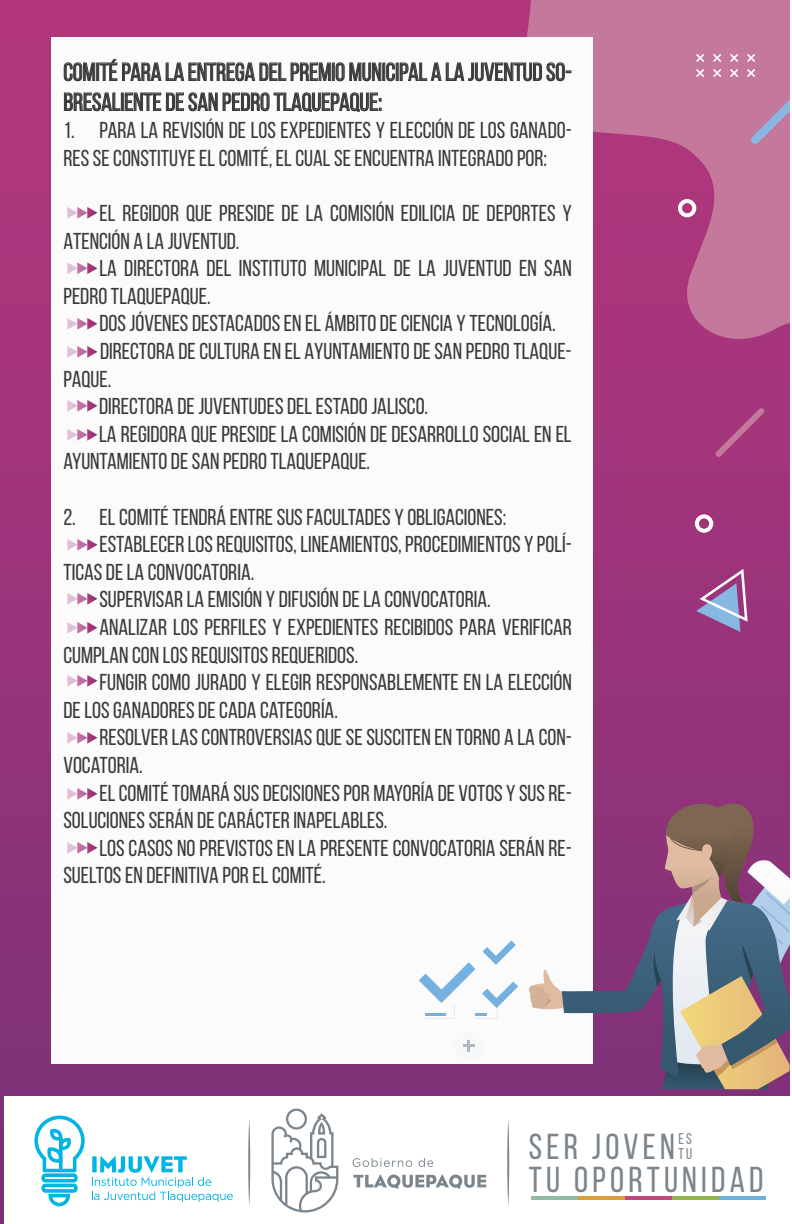
<style>
.page{position:relative;width:792px;height:1224px;background:#fff}
.page>*{position:absolute;margin:0;border:0;box-sizing:border-box;transform-origin:0 0}
.t1{font:36.1px "Bebas Neue";letter-spacing:.115em;color:#7c858c}
.t2{font:25px/30px "Bebas Neue";color:#3a3a3a}
.t3{font:23px/27.6px "Bebas Neue";color:#3a3a3a}
.t4{font:15.5px/15.5px "Bebas Neue";color:#7c858c}
</style>
<div class="page">
<div style="left:0;top:0;width:790px;height:1224px;background:linear-gradient(to bottom,#b7377d,#7b3379)"></div>
<svg style="left:504px;top:0;width:286px;height:357px;background:#ba5f8f"></svg>
<svg style="left:730px;top:69px;width:8px;height:8px"></svg>
<svg style="left:713px;top:69px;width:8px;height:8px"></svg>
<svg style="left:696px;top:69px;width:8px;height:8px"></svg>
<svg style="left:747px;top:54px;width:8px;height:8px"></svg>
<svg style="left:730px;top:54px;width:8px;height:8px"></svg>
<svg style="left:713px;top:54px;width:8px;height:8px"></svg>
<svg style="left:696px;top:54px;width:8px;height:8px"></svg>
<svg style="left:678px;top:199px;width:18px;height:18px"></svg>
<svg style="left:747px;top:69px;width:43px;height:75px;background:#bc81a5"></svg>
<svg style="left:696px;top:569px;width:52px;height:63px;background:#a070a7"></svg>
<svg style="left:695px;top:514px;width:18px;height:19px"></svg>
<svg style="left:715px;top:408px;width:50px;height:49px;background:#a83f80"></svg>
<div style="left:4px;top:1097px;width:786px;height:127px;background:#fff"></div>
<svg style="left:34px;top:1116px;width:51px;height:90px"></svg>
<svg style="left:92px;top:1156px;width:141px;height:46px"></svg>
<svg style="left:353px;top:1174px;width:133px;height:15px"></svg>
<svg style="left:353px;top:1158px;width:59px;height:9px"></svg>
<svg style="left:419px;top:1158px;width:14px;height:9px"></svg>
<svg style="left:271px;top:1109px;width:67px;height:103px"></svg>
<svg style="left:248px;top:1120px;width:2px;height:86px"></svg>
<svg style="left:507px;top:1120px;width:2px;height:86px"></svg>
<hr style="left:531px;top:1196px;width:47px;height:4px;background:#90bca4">
<hr style="left:578px;top:1196px;width:47px;height:4px;background:#daa037">
<hr style="left:672px;top:1196px;width:47px;height:4px;background:#94b649">
<hr style="left:719px;top:1196px;width:47px;height:4px;background:#70b1da">
<hr style="left:625px;top:1196px;width:47px;height:4px;background:#c0487e">
<div style="left:51px;top:38px;width:541px;height:1026px;background:#fbfbfc"></div>
<svg style="left:64px;top:59px;width:507px;height:22px"></svg>
<svg style="left:64px;top:92px;width:317px;height:20px"></svg>
<div style="left:454px;top:1031px;width:29px;height:29px;background:#f7f8f9;border-radius:15px"></div>
<svg style="left:463px;top:1040px;width:11px;height:12px"></svg>
<svg style="left:419px;top:941px;width:99px;height:78px"></svg>
<svg style="left:527px;top:804px;width:263px;height:293px"></svg>
<svg style="left:67px;top:207px;width:31px;height:12px"></svg>
<svg style="left:67px;top:262px;width:31px;height:12px"></svg>
<svg style="left:67px;top:318px;width:31px;height:12px"></svg>
<svg style="left:67px;top:346px;width:31px;height:12px"></svg>
<svg style="left:67px;top:400px;width:31px;height:12px"></svg>
<svg style="left:67px;top:429px;width:31px;height:12px"></svg>
<svg style="left:67px;top:539px;width:31px;height:12px"></svg>
<svg style="left:67px;top:593px;width:31px;height:12px"></svg>
<svg style="left:67px;top:622px;width:31px;height:12px"></svg>
<svg style="left:67px;top:675px;width:31px;height:12px"></svg>
<svg style="left:67px;top:732px;width:31px;height:12px"></svg>
<svg style="left:67px;top:788px;width:31px;height:12px"></svg>
<svg style="left:67px;top:842px;width:31px;height:12px"></svg>
<p class="t2" style="left:63px;top:57px;width:510px">COMITÉ PARA LA ENTREGA DEL PREMIO MUNICIPAL A LA JUVENTUD SO-<br>BRESALIENTE DE SAN PEDRO TLAQUEPAQUE:</p>
<p class="t3" style="left:63px;top:116px;width:510px">1. PARA LA REVISIÓN DE LOS EXPEDIENTES Y ELECCIÓN DE LOS GANADO-<br>RES SE CONSTITUYE EL COMITÉ, EL CUAL SE ENCUENTRA INTEGRADO POR:</p>
<p class="t3" style="left:63px;top:199px;width:510px;text-indent:36px">EL REGIDOR QUE PRESIDE DE LA COMISIÓN EDILICIA DE DEPORTES Y<br>ATENCIÓN A LA JUVENTUD.</p>
<p class="t3" style="left:63px;top:254px;width:510px;text-indent:36px">LA DIRECTORA DEL INSTITUTO MUNICIPAL DE LA JUVENTUD EN SAN<br>PEDRO TLAQUEPAQUE.</p>
<p class="t3" style="left:99px;top:309px;width:458px">DOS JÓVENES DESTACADOS EN EL ÁMBITO DE CIENCIA Y TECNOLOGÍA.</p>
<p class="t3" style="left:100px;top:337px;width:473px">DIRECTORA DE CULTURA EN EL AYUNTAMIENTO DE SAN PEDRO TLAQUE-</p>
<p class="t3" style="left:63px;top:365px;width:49px">PAQUE.</p>
<p class="t3" style="left:99px;top:392px;width:330px">DIRECTORA DE JUVENTUDES DEL ESTADO JALISCO.</p>
<p class="t3" style="left:99px;top:420px;width:474px">LA REGIDORA QUE PRESIDE LA COMISIÓN DE DESARROLLO SOCIAL EN EL</p>
<p class="t3" style="left:63px;top:447px;width:308px">AYUNTAMIENTO DE SAN PEDRO TLAQUEPAQUE.</p>
<p class="t3" style="left:63px;top:503px;width:444px">2. EL COMITÉ TENDRÁ ENTRE SUS FACULTADES Y OBLIGACIONES:</p>
<p class="t3" style="left:99px;top:530px;width:474px">ESTABLECER LOS REQUISITOS, LINEAMIENTOS, PROCEDIMIENTOS Y POLÍ-</p>
<p class="t3" style="left:63px;top:558px;width:192px">TICAS DE LA CONVOCATORIA.</p>
<p class="t3" style="left:99px;top:585px;width:393px">SUPERVISAR LA EMISIÓN Y DIFUSIÓN DE LA CONVOCATORIA.</p>
<p class="t3" style="left:99px;top:613px;width:474px">ANALIZAR LOS PERFILES Y EXPEDIENTES RECIBIDOS PARA VERIFICAR</p>
<p class="t3" style="left:63px;top:641px;width:296px">CUMPLAN CON LOS REQUISITOS REQUERIDOS.</p>
<p class="t3" style="left:99px;top:668px;width:474px">FUNGIR COMO JURADO Y ELEGIR RESPONSABLEMENTE EN LA ELECCIÓN</p>
<p class="t3" style="left:63px;top:696px;width:276px">DE LOS GANADORES DE CADA CATEGORÍA.</p>
<p class="t3" style="left:99px;top:723px;width:474px">RESOLVER LAS CONTROVERSIAS QUE SE SUSCITEN EN TORNO A LA CON-</p>
<p class="t3" style="left:63px;top:751px;width:81px">VOCATORIA.</p>
<p class="t3" style="left:99px;top:779px;width:474px">EL COMITÉ TOMARÁ SUS DECISIONES POR MAYORÍA DE VOTOS Y SUS RE-</p>
<p class="t3" style="left:63px;top:806px;width:326px">SOLUCIONES SERÁN DE CARÁCTER INAPELABLES.</p>
<p class="t3" style="left:99px;top:834px;width:474px">LOS CASOS NO PREVISTOS EN LA PRESENTE CONVOCATORIA SERÁN RE-</p>
<p class="t3" style="left:63px;top:861px;width:264px">SUELTOS EN DEFINITIVA POR EL COMITÉ.</p>
<h1 class="t1" style="left:529px;top:1127px;width:147px">SER JOVEN</h1>
<p class="t4" style="left:679px;top:1131px;width:15px">ES<br>TU</p>
<h1 class="t1" style="left:529px;top:1160px;width:236px">TU OPORTUNIDAD</h1>
</div>
